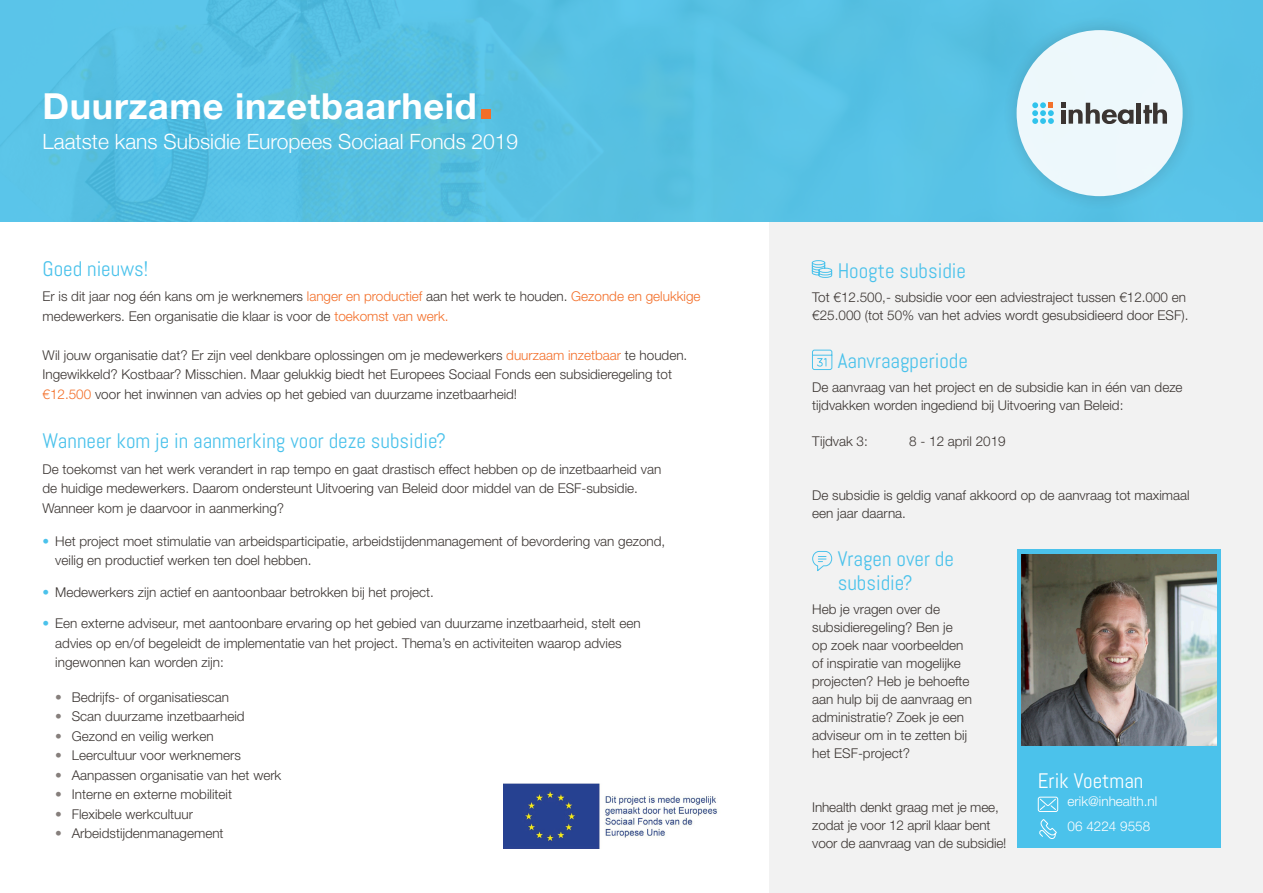
<style>
.page{position:relative;width:1263px;height:893px;background:#fff}
.page>*{position:absolute;margin:0;border:0;box-sizing:border-box;transform-origin:0 0}
.t1{font:700 36px "Helvetica Neue LT Pro";letter-spacing:.02em;color:#fff}
.t2{font:21px/24px "Abel";color:#4bc2eb}
.t3{font:300 21px "Helvetica Neue";color:#fff}
.t4{font:21px "Abel";color:#fff}
.t5{font:300 13.5px/18px "Helvetica Neue LT Pro";color:#3b3532}
.t6{font:300 13.5px/25.5px "Helvetica Neue LT Pro";color:#fff}
.s1{font-size:63px;color:#f36e28}
.s2{color:#f36e28}
.s3{color:#4bc2eb}
.s4{color:#867f7c}
</style>
<div class="page">
<div style="left:770px;top:221px;width:493px;height:672px;background:#f2f2f2"></div>
<div style="left:0;top:0;width:1263px;height:221px;background:#58c2e5"></div>
<div style="left:1000px;top:14px;width:199px;height:199px;background:#231f20;opacity:.2"></div>
<div style="left:1016px;top:30px;width:167px;height:166px;background:#edf8fc;border-radius:50%"></div>
<hr style="left:1137px;top:103px;width:4px;height:21px;background:#3b3532">
<svg style="left:1143px;top:103px;width:24px;height:21px"></svg>
<svg style="left:1061px;top:103px;width:72px;height:21px"></svg>
<svg style="left:1032px;top:102px;width:22px;height:22px"></svg>
<div style="left:1016px;top:751px;width:204px;height:97px;background:#4bc2eb"></div>
<svg style="left:811px;top:260px;width:21px;height:18px"></svg>
<svg style="left:812px;top:349px;width:21px;height:21px"></svg>
<svg style="left:1039px;top:819px;width:17px;height:20px"></svg>
<svg style="left:1037px;top:796px;width:21px;height:16px"></svg>
<img style="left:503px;top:784px;width:214px;height:64px">
<div style="left:1016px;top:550px;width:204px;height:206px;background:#4bc2eb"></div>
<img style="left:1021px;top:555px;width:195px;height:191px">
<svg style="left:812px;top:551px;width:20px;height:20px"></svg>
<p class="t1" style="left:43px;top:84px;width:454px">Duurzame inzetbaarheid<span class="s1">.</span></p>
<p class="t3" style="left:43px;top:124px;width:477px">Laatste kans Subsidie Europees Sociaal Fonds 2019</p>
<p class="t2" style="left:43px;top:257px;width:107px">Goed nieuws!</p>
<p class="t5" style="left:43px;top:286px;width:659px;line-height:19.5px">Er is dit jaar nog één kans om je werknemers <span class="s2">langer en productief</span> aan het werk te houden. <span class="s2">Gezonde en gelukkige </span>medewerkers. Een organisatie die klaar is voor de <span class="s2">toekomst van werk.</span></p>
<p class="t5" style="left:43px;top:345px;width:646px;line-height:19.5px">Wil jouw organisatie dat? Er zijn veel denkbare oplossingen om je medewerkers <span class="s2">duurzaam inzetbaar</span> te houden.<br>Ingewikkeld? Kostbaar? Misschien. Maar gelukkig biedt het Europees Sociaal Fonds een subsidieregeling tot <span class="s2">€12.500</span> voor het inwinnen van advies op het gebied van duurzame inzetbaarheid!</p>
<p class="t2" style="left:43px;top:429px;width:405px">Wanneer kom je in aanmerking voor deze subsidie?</p>
<p class="t5" style="left:43px;top:459px;width:620px;line-height:19.5px">De toekomst van het werk verandert in rap tempo en gaat drastisch effect hebben op de inzetbaarheid van de huidige medewerkers. Daarom ondersteunt Uitvoering van Beleid door middel van de ESF-subsidie.<br>Wanneer kom je daarvoor in aanmerking?</p>
<p class="t5" style="left:43px;top:532px;width:624px"><span class="s3">•</span> Het project moet stimulatie van arbeidsparticipatie, arbeidstijdenmanagement of bevordering van gezond,</p>
<p class="t5" style="left:55px;top:551px;width:258px">veilig en productief werken ten doel hebben.</p>
<p class="t5" style="left:43px;top:583px;width:393px"><span class="s3">•</span> Medewerkers zijn actief en aantoonbaar betrokken bij het project.</p>
<p class="t5" style="left:43px;top:614px;width:600px"><span class="s3">•</span> Een externe adviseur, met aantoonbare ervaring op het gebied van duurzame inzetbaarheid, stelt een</p>
<p class="t5" style="left:55px;top:634px;width:568px">advies op en/of begeleidt de implementatie van het project. Thema’s en activiteiten waarop advies</p>
<p class="t5" style="left:55px;top:653px;width:170px">ingewonnen kan worden zijn:</p>
<p class="t5" style="left:55px;top:688px;width:175px"><span class="s4">•</span> Bedrijfs- of organisatiescan</p>
<p class="t5" style="left:55px;top:707px;width:191px"><span class="s4">•</span> Scan duurzame inzetbaarheid</p>
<p class="t5" style="left:55px;top:727px;width:160px"><span class="s4">•</span> Gezond en veilig werken</p>
<p class="t5" style="left:55px;top:746px;width:187px"><span class="s4">•</span> Leercultuur voor werknemers</p>
<p class="t5" style="left:55px;top:766px;width:228px"><span class="s4">•</span> Aanpassen organisatie van het werk</p>
<p class="t5" style="left:55px;top:785px;width:178px"><span class="s4">•</span> Interne en externe mobiliteit</p>
<p class="t5" style="left:55px;top:805px;width:139px"><span class="s4">•</span> Flexibele werkcultuur</p>
<p class="t5" style="left:55px;top:824px;width:170px"><span class="s4">•</span> Arbeidstijdenmanagement</p>
<p class="t2" style="left:838px;top:259px;width:130px">Hoogte subsidie</p>
<p class="t5" style="left:812px;top:288px;width:378px">Tot €12.500,- subsidie voor een adviestraject tussen €12.000 en €25.000 (tot 50% van het advies wordt gesubsidieerd door ESF).</p>
<p class="t2" style="left:838px;top:349px;width:132px">Aanvraagperiode</p>
<p class="t5" style="left:812px;top:378px;width:372px">De aanvraag van het project en de subsidie kan in één van deze tijdvakken worden ingediend bij Uitvoering van Beleid:</p>
<p class="t5" style="left:812px;top:432px;width:57px">Tijdvak 3:</p>
<p class="t5" style="left:909px;top:432px;width:98px">8 - 12 april 2019</p>
<p class="t5" style="left:812px;top:486px;width:379px">De subsidie is geldig vanaf akkoord op de aanvraag tot maximaal</p>
<p class="t5" style="left:812px;top:504px;width:95px">een jaar daarna.</p>
<p class="t2" style="left:838px;top:547px;width:118px">Vragen over de subsidie?</p>
<p class="t5" style="left:812px;top:600px;width:161px">Heb je vragen over de subsidieregeling? Ben je<br>op zoek naar voorbeelden of inspiratie van mogelijke projecten? Heb je behoefte aan hulp bij de aanvraag en administratie? Zoek je een adviseur om in te zetten bij het ESF-project?</p>
<p class="t5" style="left:812px;top:798px;width:188px">Inhealth denkt graag met je mee, zodat je voor 12 april klaar bent</p>
<p class="t5" style="left:812px;top:834px;width:196px">voor de aanvraag van de subsidie!</p>
<p class="t4" style="left:1038px;top:767px;width:107px">Erik Voetman</p>
<p class="t6" style="left:1067px;top:788px;width:91px">erik@inhealth.nl<br>06 4224 9558</p>
</div>
